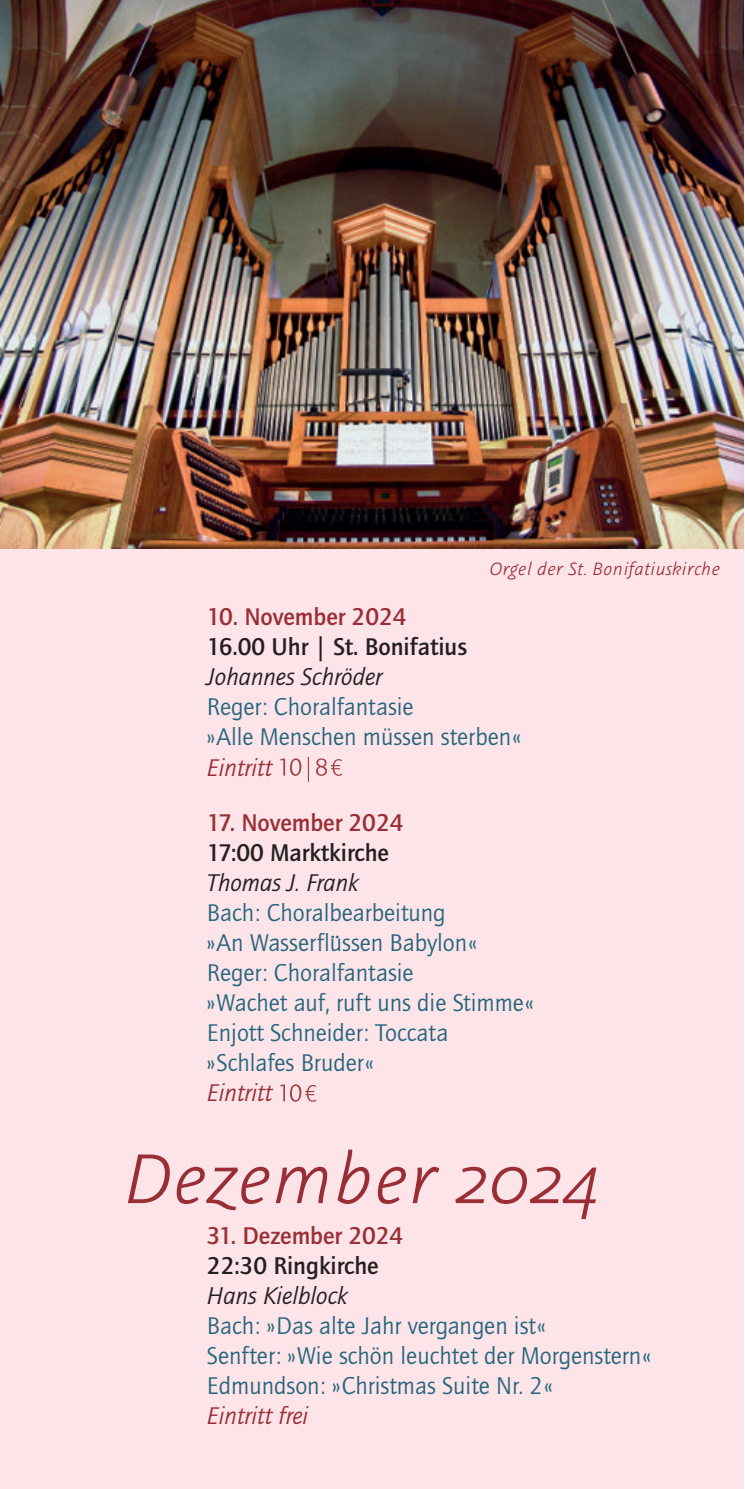
<style>
.page{position:relative;width:745px;height:1489px;background:#fff}
.page>*{position:absolute;margin:0;border:0;box-sizing:border-box;transform-origin:0 0}
.t1{font:italic 300 79px "Graublau Sans";color:#9a2e35}
.t2{font:25px/30px "Quay Sans EF";color:#25657c}
.t3{font:500 25px "Quay Sans EF";color:#231f20}
.t4{font:500 25px "Quay Sans EF";color:#9a2e35}
.t5{font:italic 25px "Quay Sans EF";color:#231f20}
.t6{font:italic 25px "Quay Sans EF";color:#9a2e35}
.t7{font:italic 300 20px "Graublau Sans";color:#9a2e35}
.s1{font-family:"Baskerville";font-weight:600}
</style>
<div class="page">
<div style="left:0;top:1px;width:742px;height:1487px;background:#fce4e9"></div>
<svg style="left:280px;top:757px;width:29px;height:24px"></svg>
<svg style="left:316px;top:758px;width:26px;height:17px"></svg>
<svg style="left:280px;top:1084px;width:36px;height:17px"></svg>
<img style="left:1px;top:1px;width:741px;height:547px">
<p class="t7" style="left:489px;top:555px;width:232px">Orgel der St. Bonifatiuskirche</p>
<p class="t4" style="left:207px;top:602px;width:201px">10. November 2024</p>
<p class="t3" style="left:207px;top:632px;width:261px">16.00 Uhr | St. Bonifatius</p>
<p class="t5" style="left:207px;top:662px;width:177px">Johannes Schröder</p>
<p class="t2" style="left:207px;top:692px;width:315px">Reger: Choralfantasie<br>»Alle Menschen müssen sterben«</p>
<p class="t6" style="left:207px;top:753px;width:67px">Eintritt</p>
<p class="t4" style="left:207px;top:808px;width:198px">17. November 2024</p>
<p class="t3" style="left:207px;top:838px;width:183px">17:00 Marktkirche</p>
<p class="t5" style="left:207px;top:868px;width:153px">Thomas J. Frank</p>
<p class="t2" style="left:207px;top:897px;width:328px">Bach: Choralbearbeitung<br>»An Wasserflu<span class="s1">̈</span>ssen Babylon«<br>Reger: Choralfantasie<br>»Wachet auf, ruft uns die Stimme«<br>Enjott Schneider: Toccata »Schlafes Bruder«</p>
<p class="t6" style="left:207px;top:1079px;width:67px">Eintritt</p>
<h1 class="t1" style="left:121px;top:1128px;width:478px">Dezember 2024</h1>
<p class="t4" style="left:207px;top:1221px;width:198px">31. Dezember 2024</p>
<p class="t3" style="left:207px;top:1251px;width:173px">22:30 Ringkirche</p>
<p class="t5" style="left:207px;top:1281px;width:142px">Hans Kielblock</p>
<p class="t2" style="left:207px;top:1310px;width:445px">Bach: »Das alte Jahr vergangen ist«<br>Senfter: »Wie schön leuchtet der Morgenstern«<br>Edmundson: »Christmas Suite Nr. 2«</p>
<p class="t6" style="left:207px;top:1401px;width:103px">Eintritt frei</p>
</div>
